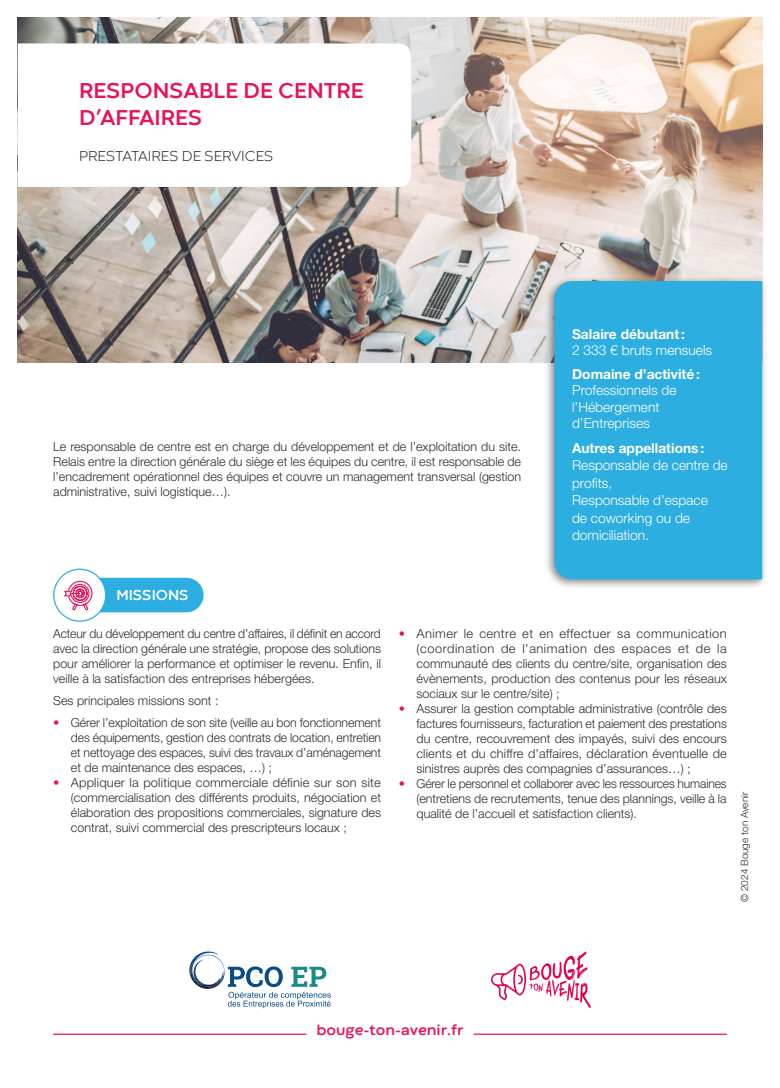
<style>
.page{position:relative;width:780px;height:1088px;background:#fff}
.page>*{position:absolute;margin:0;border:0;box-sizing:border-box;transform-origin:0 0}
.t1{font:700 22.5px/27px "Codec Warm";color:#e71457}
.t2{font:300 15px "Codec Warm";color:#2c2e35}
.t3{font:700 15px "Codec Warm";color:#e71457}
.t4{font:700 15px "Codec Warm";color:#fff}
.t5{font:300 13.75px/17.5px "Helvetica Neue LT Std";color:#fff}
.chapo{font:300 12.5px/15px "Helvetica Neue LT Std";color:#2c2e35;text-align:justify}
.texte_courant{font:300 12.5px/15px "Helvetica Neue LT Std";color:#2c2e35;text-align:justify}
.t6{font:300 10px "Helvetica Neue LT Std";color:#2c2e35}
.s1{font-weight:700}
.s2{color:#e71457}
</style>
<div class="page">
<hr style="left:53px;top:1033px;width:253px;height:2px;background:#e71457">
<hr style="left:473px;top:1033px;width:253px;height:2px;background:#e71457">
<svg style="left:189px;top:951px;width:142px;height:57px"></svg>
<svg style="left:491px;top:951px;width:99px;height:57px"></svg>
<img style="left:18px;top:18px;width:744px;height:344px">
<div style="left:54px;top:578px;width:149px;height:34px;background:#2daee0;border-radius:17px"></div>
<div style="left:54px;top:569px;width:52px;height:52px;background:#fff;border-radius:50%"></div>
<div style="left:53px;top:569px;width:53px;height:53px;border:1px solid #2daee0;border-radius:50%"></div>
<svg style="left:64px;top:580px;width:29px;height:31px"></svg>
<svg style="left:18px;top:43px;width:393px;height:144px"></svg>
<div style="left:544px;top:276px;width:223px;height:314px;background:#231f20;opacity:.5"></div>
<div style="left:554px;top:281px;width:208px;height:298px;background:#2daee0"></div>
<p class="t1" style="left:79px;top:78px;width:286px">RESPONSABLE DE CENTRE<br>D’AFFAIRES</p>
<p class="t2" style="left:79px;top:147px;width:196px">PRESTATAIRES DE SERVICES</p>
<p class="chapo" style="left:53px;top:438px;width:469px">Le responsable de centre est en charge du développement et de l’exploitation du site.<br>Relais entre la direction générale du siège et les équipes du centre, il est responsable de l’encadrement opérationnel des équipes et couvre un management transversal (gestion administrative, suivi logistique…).</p>
<p class="t5" style="left:572px;top:325px;width:142px;line-height:16.5px"><span class="s1">Salaire débutant:<br></span>2 333 € bruts mensuels</p>
<p class="t5" style="left:572px;top:365px;width:129px;line-height:16.5px"><span class="s1">Domaine d’activité:<br></span>Professionnels de l’Hébergement d’Entreprises</p>
<p class="t5" style="left:572px;top:439px;width:157px"><span class="s1">Autres appellations:<br></span>Responsable de centre de profits,<br>Responsable d’espace<br>de coworking ou de domiciliation.</p>
<p class="t4" style="left:116px;top:586px;width:74px">MISSIONS</p>
<p class="texte_courant" style="left:53px;top:625px;width:329px">Acteur du développement du centre d’affaires, il définit en accord avec la direction générale une stratégie, propose des solutions pour améliorer la performance et optimiser le revenu. Enfin, il veille à la satisfaction des entreprises hébergées.</p>
<p class="texte_courant" style="left:53px;top:692px;width:167px">Ses principales missions sont :</p>
<p class="chapo" style="left:71px;top:714px;width:312px;text-indent:-18px"><span class="s2">•</span> Gérer l’exploitation de son site (veille au bon fonctionnement des équipements, gestion des contrats de location, entretien et nettoyage des espaces, suivi des travaux d’aménagement et de maintenance des espaces, …) ;</p>
<p class="chapo" style="left:71px;top:774px;width:312px;text-indent:-18px"><span class="s2">•</span> Appliquer la politique commerciale définie sur son site (commercialisation des différents produits, négociation et élaboration des propositions commerciales, signature des contrat, suivi commercial des prescripteurs locaux ;</p>
<p class="chapo" style="left:416px;top:625px;width:312px;text-indent:-18px"><span class="s2">•</span> Animer le centre et en effectuer sa communication (coordination de l’animation des espaces et de la communauté des clients du centre/site, organisation des évènements, production des contenus pour les réseaux sociaux sur le centre/site) ;</p>
<p class="chapo" style="left:416px;top:700px;width:312px;text-indent:-18px"><span class="s2">•</span> Assurer la gestion comptable administrative (contrôle des factures fournisseurs, facturation et paiement des prestations du centre, recouvrement des impayés, suivi des encours clients et du chiffre d’affaires, déclaration éventuelle de sinistres auprès des compagnies d’assurances…) ;</p>
<p class="chapo" style="left:416px;top:775px;width:312px;text-indent:-18px"><span class="s2">•</span> Gérer le personnel et collaborer avec les ressources humaines (entretiens de recrutements, tenue des plannings, veille à la qualité de l’accueil et satisfaction clients).</p>
<p class="t6" style="left:738px;top:902px;width:111px;rotate:-90deg">© 2024 Bouge ton Avenir</p>
<p class="t3" style="left:316px;top:1020px;width:149px">bouge-ton-avenir.fr</p>
</div>
